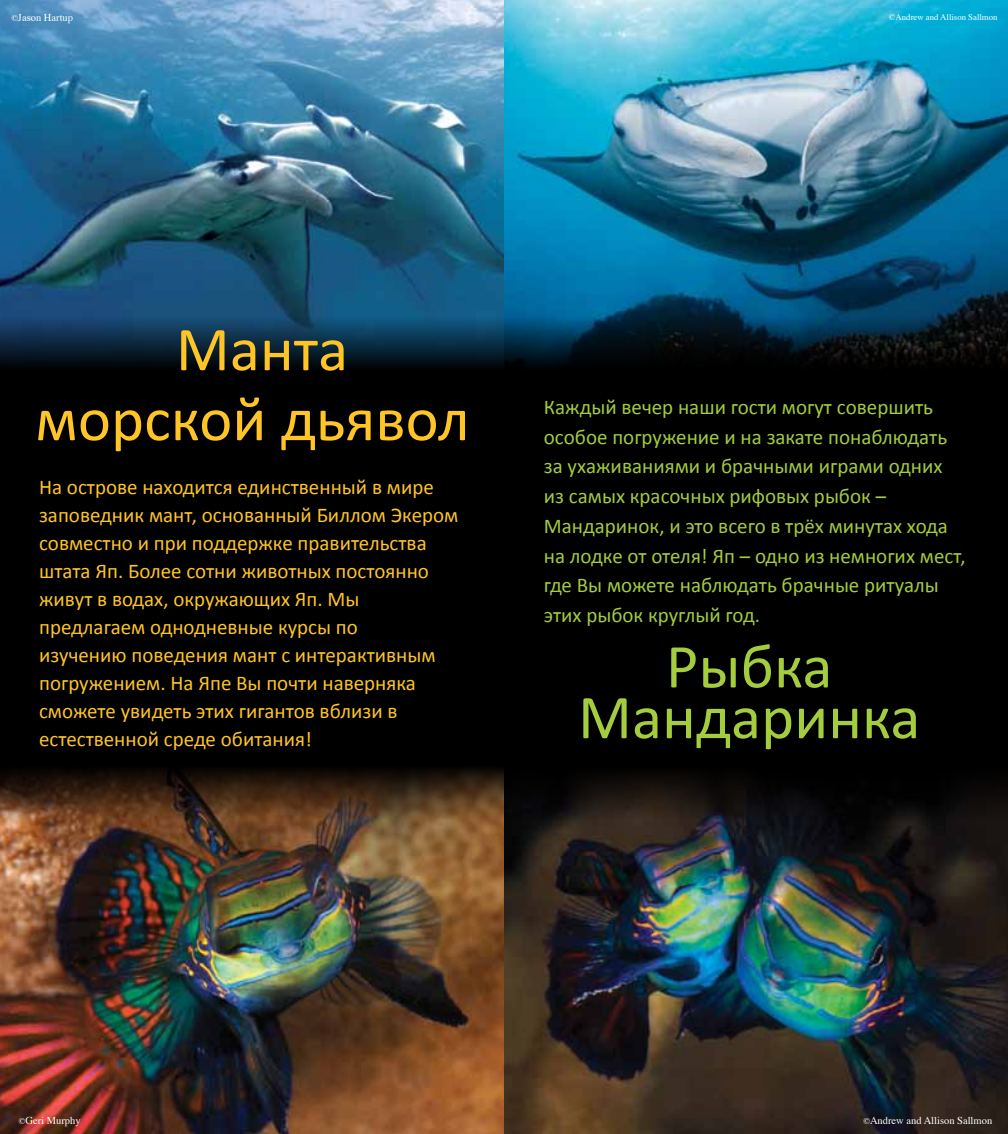
<style>
.page{position:relative;width:1008px;height:1134px;background:#fff}
.page>*{position:absolute;margin:0;border:0;box-sizing:border-box;transform-origin:0 0}
.t1{font:63px/70px "Calibri";color:#ffc425;text-align:center}
.t2{font:63px/50.8px "Calibri";color:#a3cc3e;text-align:center}
.t3{font:21px/28px "Calibri";color:#ffc425}
.t4{font:21px/29.8px "Calibri";color:#a3cc3e}
.t5{font:10.5px "Times";color:#fff}
.t6{font:8.75px "Times";color:#fff}
.s1{font-size:8.75px}
</style>
<div class="page">
<div style="left:504px;top:0;width:504px;height:805px;background:#000"></div>
<img style="left:0;top:819px;width:1008px;height:315px">
<img style="left:504px;top:0;width:504px;height:316px">
<svg style="left:504px;top:774px;width:504px;height:45px;fill:#090808"></svg>
<svg style="left:504px;top:316px;width:504px;height:50px"></svg>
<img style="left:0;top:381px;width:504px;height:556px">
<img style="left:0;top:0;width:504px;height:316px">
<div style="left:0;top:316px;width:504px;height:65px;background:linear-gradient(to bottom,#16527d,#000)"></div>
<svg style="left:0;top:754px;width:504px;height:65px;background:#301f11"></svg>
<p class="t5" style="left:11px;top:8px;width:63px"><span class="s1">©</span>Jason Hartup</p>
<p class="t6" style="left:889px;top:9px;width:110px">©Andrew and Allison Sallmon</p>
<h1 class="t1" style="left:35px;top:311px;width:436px">Манта<br>морской дьявол</h1>
<p class="t3" style="left:39px;top:472px;width:421px">На острове находится единственный в мире заповедник мант, основанный Биллом Экером совместно и при поддержке правительства штата Яп. Более сотни животных постоянно живут в водах, окружающих Яп. Мы предлагаем однодневные курсы по<br>изучению поведения мант с интерактивным погружением. На Япе Вы почти наверняка сможете увидеть этих гигантов вблизи в естественной среде обитания!</p>
<p class="t4" style="left:544px;top:391px;width:423px">Каждый вечер наши гости могут совершить особое погружение и на закате понаблюдать за ухаживаниями и брачными играми одних из самых красочных рифовых рыбок – Мандаринок, и это всего в трёх минутах хода на лодке от отеля! Яп – одно из немногих мест, где Вы можете наблюдать брачные ритуалы этих рыбок круглый год.</p>
<h1 class="t2" style="left:578px;top:638px;width:344px">Рыбка<br>Мандаринка</h1>
<p class="t5" style="left:19px;top:1110px;width:63px"><span class="s1">©</span>Geri Murphy</p>
<p class="t5" style="left:863px;top:1110px;width:130px"><span class="s1">©</span>Andrew and Allison Sallmon</p>
</div>
